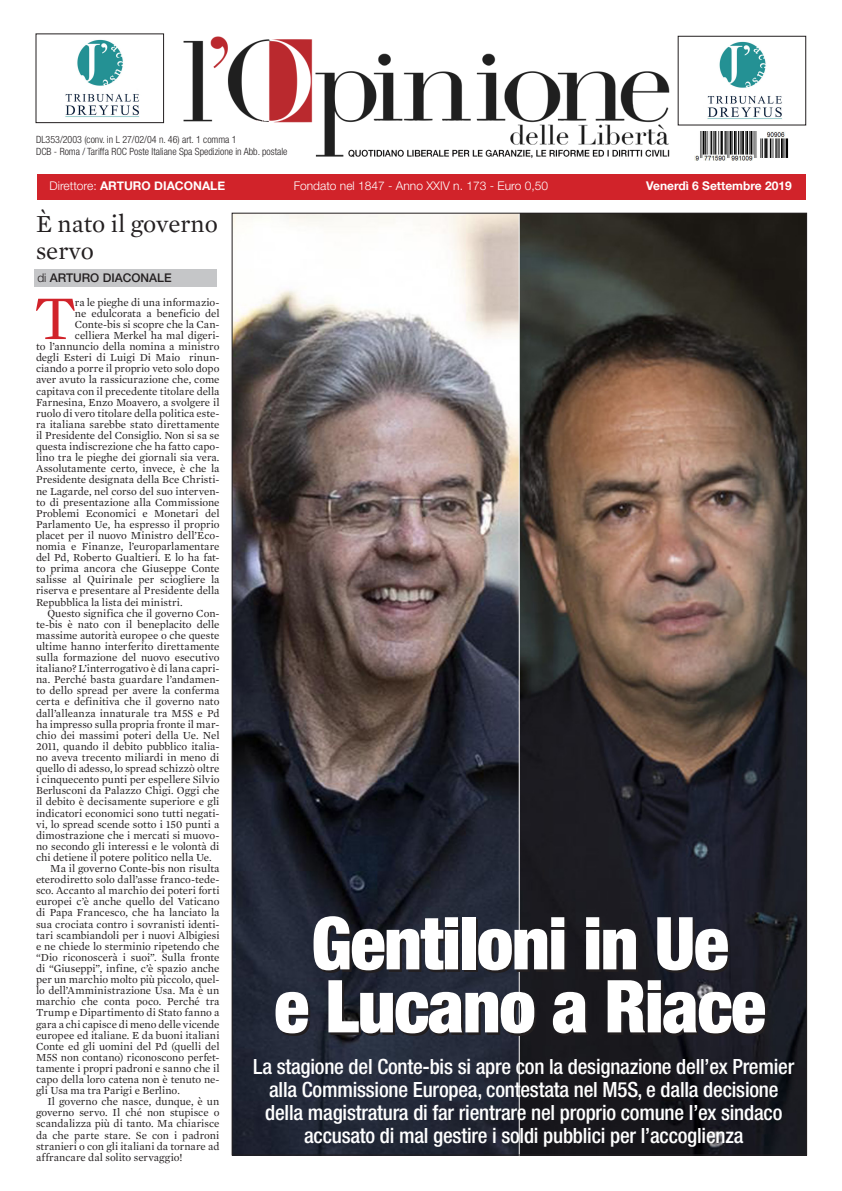
<style>
.page{position:relative;width:842px;height:1191px;background:#fff}
.page>*{position:absolute;margin:0;border:0;box-sizing:border-box;transform-origin:0 0}
.t1{font:900 condensed 73px "Helvetica Neue LT Std";letter-spacing:-.02em;color:#fff}
.t2{font:63.3px "Mercury Text G1";color:#d1232a}
.t3{font:25px/27px "Mercury Text G1";color:#231f20}
.t4{font:500 condensed 21px/23px "Helvetica Neue LT Std";letter-spacing:-.01em;color:#fff;text-align:center}
.t5{font:700 12px "Helvetica Neue";color:#fff}
.t6{font:300 12px "Helvetica Neue";color:#fff}
.t7{font:500 12px "Helvetica Neue";color:#231f20}
.t8{font:11px/11.1px "Mercury Text G1";letter-spacing:-.005em;color:#231f20;text-align:justify}
.t9{font:300 condensed 10px "Helvetica Neue LT Std";color:#231f20}
.s1{font-weight:300}
</style>
<div class="page">
<img style="left:234px;top:215px;width:571px;height:938px">
<img style="left:65px;top:39px;width:75px;height:78px">
<div style="left:36px;top:34px;width:128px;height:89px;border:1px solid #231f20"></div>
<img style="left:183px;top:36px;width:487px;height:122px">
<div style="left:36px;top:174px;width:769px;height:25px;background:#d1232a"></div>
<div style="left:34px;top:269px;width:183px;height:18px;background:#c5c6c8"></div>
<img style="left:694px;top:132px;width:95px;height:29px">
<img style="left:707px;top:41px;width:75px;height:78px">
<div style="left:678px;top:36px;width:128px;height:89px;border:1px solid #231f20"></div>
<p class="t9" style="left:36px;top:134px;width:202px">DL353/2003 (conv. in L 27/02/04 n. 46) art. 1 comma 1</p>
<p class="t9" style="left:36px;top:146px;width:253px">DCB - Roma / Tariffa ROC Poste Italiane Spa Spedizione in Abb. postale</p>
<p class="t5" style="left:50px;top:178px;width:177px"><span class="s1">Direttore:</span> ARTURO DIACONALE</p>
<p class="t6" style="left:294px;top:179px;width:256px">Fondato nel 1847 - Anno XXIV n. 173 - Euro 0,50</p>
<p class="t5" style="left:646px;top:178px;width:147px">Venerdì 6 Settembre 2019</p>
<p class="t3" style="left:36px;top:211px;width:183px">È nato il governo servo</p>
<p class="t7" style="left:37px;top:271px;width:136px"><span class="s1">di</span> ARTURO DIACONALE</p>
<p class="t2" style="left:34px;top:280px;width:44px">T</p>
<p class="t8" style="left:75px;top:296px;width:146px">ra le pieghe di una informazio-</p>
<p class="t8" style="left:75px;top:308px;width:146px">ne edulcorata a beneficio del</p>
<p class="t8" style="left:75px;top:319px;width:146px">Conte-bis si scopre che la Can-</p>
<p class="t8" style="left:75px;top:330px;width:146px">celliera Merkel ha mal digeri-</p>
<p class="t8" style="left:36px;top:341px;width:185px">to l’annuncio della nomina a ministro</p>
<p class="t8" style="left:36px;top:352px;width:185px">degli Esteri di Luigi Di Maio rinun-</p>
<p class="t8" style="left:36px;top:363px;width:185px">ciando a porre il proprio veto solo dopo</p>
<p class="t8" style="left:36px;top:374px;width:185px">aver avuto la rassicurazione che, come</p>
<p class="t8" style="left:36px;top:385px;width:185px">capitava con il precedente titolare della</p>
<p class="t8" style="left:36px;top:396px;width:185px">Farnesina, Enzo Moavero, a svolgere il</p>
<p class="t8" style="left:36px;top:407px;width:185px">ruolo di vero titolare della politica este-</p>
<p class="t8" style="left:36px;top:419px;width:185px">ra italiana sarebbe stato direttamente</p>
<p class="t8" style="left:36px;top:430px;width:185px">il Presidente del Consiglio. Non si sa se</p>
<p class="t8" style="left:36px;top:441px;width:185px">questa indiscrezione che ha fatto capo-</p>
<p class="t8" style="left:36px;top:452px;width:185px">lino tra le pieghe dei giornali sia vera.</p>
<p class="t8" style="left:36px;top:463px;width:185px">Assolutamente certo, invece, è che la</p>
<p class="t8" style="left:36px;top:474px;width:185px">Presidente designata della Bce Christi-</p>
<p class="t8" style="left:36px;top:485px;width:185px">ne Lagarde, nel corso del suo interven-</p>
<p class="t8" style="left:36px;top:496px;width:185px">to di presentazione alla Commissione</p>
<p class="t8" style="left:36px;top:507px;width:185px">Problemi Economici e Monetari del</p>
<p class="t8" style="left:36px;top:518px;width:185px">Parlamento Ue, ha espresso il proprio</p>
<p class="t8" style="left:36px;top:530px;width:185px">placet per il nuovo Ministro dell’Eco-</p>
<p class="t8" style="left:36px;top:541px;width:185px">nomia e Finanze, l’europarlamentare</p>
<p class="t8" style="left:36px;top:552px;width:185px">del Pd, Roberto Gualtieri. E lo ha fat-</p>
<p class="t8" style="left:36px;top:563px;width:185px">to prima ancora che Giuseppe Conte</p>
<p class="t8" style="left:36px;top:574px;width:185px">salisse al Quirinale per sciogliere la</p>
<p class="t8" style="left:36px;top:585px;width:185px">riserva e presentare al Presidente della</p>
<p class="t8" style="left:36px;top:596px;width:148px">Repubblica la lista dei ministri.</p>
<p class="t8" style="left:36px;top:607px;width:185px;text-indent:11px">Questo significa che il governo Con&shy;te-bis è nato con il beneplacito delle massime autorità europee o che queste ultime hanno interferito direttamente sulla formazione del nuovo esecutivo italiano? L’interrogativo è di lana capri&shy;na. Perché basta guardare l’andamen&shy;to dello spread per avere la conferma certa e definitiva che il governo nato dall’alleanza innaturale tra M5S e Pd ha impresso sulla propria fronte il mar&shy;chio dei massimi poteri della Ue. Nel 2011, quando il debito pubblico italia&shy;no aveva trecento miliardi in meno di quello di adesso, lo spread schizzò oltre i cinquecento punti per espellere Silvio Berlusconi da Palazzo Chigi. Oggi che il debito è decisamente superiore e gli indicatori economici sono tutti negati&shy;vi, lo spread scende sotto i 150 punti a dimostrazione che i mercati si muovo&shy;no secondo gli interessi e le volontà di chi detiene il potere politico nella Ue.</p>
<p class="t8" style="left:36px;top:863px;width:185px;text-indent:14px">Ma il governo Conte-bis non risulta eterodiretto solo dall’asse franco-tede&shy;sco. Accanto al marchio dei poteri forti europei c’è anche quello del Vaticano di Papa Francesco, che ha lanciato la sua crociata contro i sovranisti identi&shy;tari scambiandoli per i nuovi Albigiesi e ne chiede lo sterminio ripetendo che “Dio riconoscerà i suoi”. Sulla fronte di “Giuseppi”, infine, c’è spazio anche per un marchio molto più piccolo, quel&shy;lo dell’Amministrazione Usa. Ma è un marchio che conta poco. Perché tra Trump e Dipartimento di Stato fanno a gara a chi capisce di meno delle vicende europee ed italiane. E da buoni italiani Conte ed gli uomini del Pd (quelli del M5S non contano) riconoscono perfet&shy;tamente i propri padroni e sanno che il capo della loro catena non è tenuto ne&shy;gli Usa ma tra Parigi e Berlino.</p>
<p class="t8" style="left:36px;top:1096px;width:185px;text-indent:11px">Il governo che nasce, dunque, è un governo servo. Il ché non stupisce o scandalizza più di tanto. Ma chiarisce da che parte stare. Se con i padroni stranieri o con gli italiani da tornare ad affrancare dal solito servaggio!</p>
<p class="t1" style="left:311px;top:898px;width:419px">Gentiloni in Ue</p>
<p class="t1" style="left:274px;top:961px;width:493px">e Lucano a Riace</p>
<p class="t4" style="left:253px;top:1055px;width:543px">La stagione del Conte-bis si apre con la designazione dell’ex Premier alla Commissione Europea, contestata nel M5S, e dalla decisione della magistratura di far rientrare nel proprio comune l’ex sindaco accusato di mal gestire i soldi pubblici per l’accoglienza</p>
</div>
